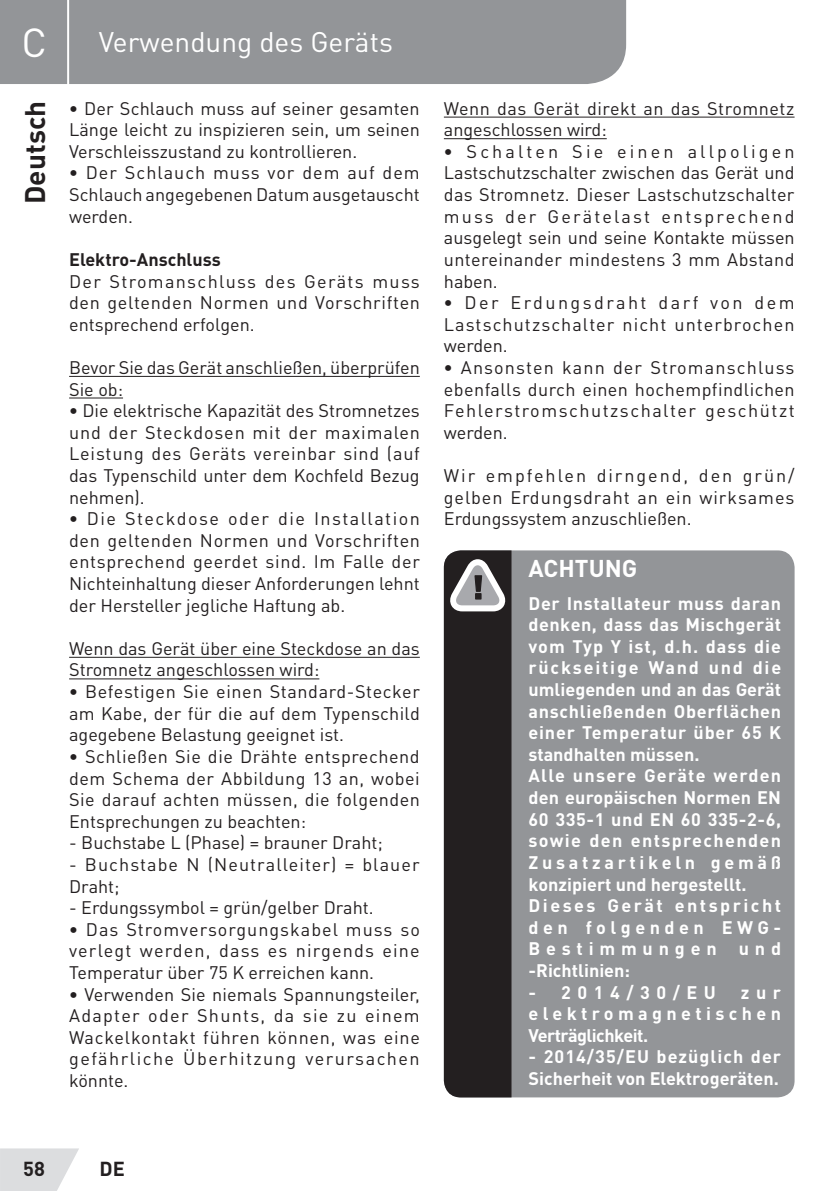
<style>
.page{position:relative;width:840px;height:1191px;background:#fff}
.page>*{position:absolute;margin:0;border:0;box-sizing:border-box;transform-origin:0 0}
.t1{font:40px "DIN Pro";color:#fff}
.t2{font:28px "DIN Pro";color:#fff}
.t3{font:700 28px "DIN Pro";color:#231f20}
.t4{font:700 24px "DIN Pro";color:#fff}
.t5{font:700 20px "DIN Pro";color:#231f20}
.t6{font:18px/21.6px "DIN Pro";color:#231f20;text-align:justify}
.t7{font:700 18px/21.6px "DIN Pro";letter-spacing:.04em;color:#fff}
.t8{font:700 18px/21.6px "DIN Pro";color:#fff}
.t9{font:18px/21.6px "DIN Pro";letter-spacing:.03em;color:#231f20}
.t10{font:18px/21.6px "DIN Pro";letter-spacing:.06em;color:#231f20}
.t11{font:700 18px "DIN Pro";color:#231f20}
.s1{font-weight:700}
</style>
<div class="page">
<svg style="left:0;top:1148px;width:79px;height:43px;background:#e1e2e3"></svg>
<div style="left:0;top:0;width:625px;height:84px;background:#939598"></div>
<hr style="left:67px;top:0;width:2px;height:94px;background:#fff">
<hr style="left:69px;top:376px;width:350px;height:1px;background:#231f20">
<hr style="left:69px;top:397px;width:54px;height:1px;background:#231f20">
<hr style="left:69px;top:657px;width:350px;height:1px;background:#231f20">
<hr style="left:69px;top:678px;width:250px;height:1px;background:#231f20">
<hr style="left:443px;top:117px;width:351px;height:1px;background:#231f20">
<hr style="left:443px;top:138px;width:163px;height:1px;background:#231f20">
<div style="left:443px;top:550px;width:351px;height:547px;background:#939598;border-radius:17px"></div>
<svg style="left:443px;top:550px;width:68px;height:547px;background:#2f2b2c"></svg>
<h1 class="t1" style="left:21px;top:15px;width:27px">C</h1>
<h2 class="t3" style="left:16px;top:204px;width:105px;rotate:-90deg">Deutsch</h2>
<h2 class="t2" style="left:99px;top:23px;width:295px">Verwendung des Geräts</h2>
<p class="t6" style="left:69px;top:97px;width:352px"><span class="s1">•</span> Der Schlauch muss auf seiner gesamten Länge leicht zu inspizieren sein, um seinen Verschleisszustand zu kontrollieren.</p>
<p class="t6" style="left:69px;top:161px;width:352px"><span class="s1">•</span> Der Schlauch muss vor dem auf dem Schlauch angegebenen Datum ausgetauscht werden.</p>
<p class="t11" style="left:69px;top:247px;width:153px">Elektro-Anschluss</p>
<p class="t6" style="left:69px;top:269px;width:352px">Der Stromanschluss des Geräts muss den geltenden Normen und Vorschriften entsprechend erfolgen.</p>
<p class="t6" style="left:69px;top:356px;width:352px">Bevor Sie das Gerät anschließen, überprüfen<br>Sie ob:</p>
<p class="t6" style="left:69px;top:399px;width:352px"><span class="s1">•</span> Die elektrische Kapazität des Stromnetzes und der Steckdosen mit der maximalen Leistung des Geräts vereinbar sind (auf das Typenschild unter dem Kochfeld Bezug nehmen).</p>
<p class="t6" style="left:69px;top:507px;width:352px"><span class="s1">•</span> Die Steckdose oder die Installation den geltenden Normen und Vorschriften entsprechend geerdet sind. Im Falle der Nichteinhaltung dieser Anforderungen lehnt der Hersteller jegliche Haftung ab.</p>
<p class="t6" style="left:69px;top:637px;width:352px">Wenn das Gerät über eine Steckdose an das<br>Stromnetz angeschlossen wird:</p>
<p class="t6" style="left:69px;top:680px;width:352px"><span class="s1">•</span> Befestigen Sie einen Standard-Stecker am Kabe, der für die auf dem Typenschild agegebene Belastung geeignet ist.</p>
<p class="t6" style="left:69px;top:745px;width:352px"><span class="s1">•</span> Schließen Sie die Drähte entsprechend dem Schema der Abbildung 13 an, wobei Sie darauf achten müssen, die folgenden Entsprechungen zu beachten:</p>
<p class="t6" style="left:69px;top:831px;width:315px">- Buchstabe L (Phase) = brauner Draht;</p>
<p class="t10" style="left:69px;top:853px;width:352px">- Buchstabe N (Neutralleiter) = blauer<br>Draht;</p>
<p class="t6" style="left:69px;top:896px;width:306px">- Erdungssymbol = grün/gelber Draht.</p>
<p class="t6" style="left:69px;top:917px;width:352px"><span class="s1">•</span> Das Stromversorgungskabel muss so verlegt werden, dass es nirgends eine Temperatur über 75 K erreichen kann.</p>
<p class="t6" style="left:69px;top:982px;width:352px"><span class="s1">•</span> Verwenden Sie niemals Spannungsteiler, Adapter oder Shunts, da sie zu einem Wackelkontakt führen können, was eine gefährliche Überhitzung verursachen könnte.</p>
<p class="t9" style="left:443px;top:97px;width:352px">Wenn das Gerät direkt an das Stromnetz angeschlossen wird:</p>
<p class="t6" style="left:443px;top:140px;width:352px"><span class="s1">•</span> Schalten Sie einen allpoligen Lastschutzschalter zwischen das Gerät und das Stromnetz. Dieser Lastschutzschalter muss der Gerätelast entsprechend ausgelegt sein und seine Kontakte müssen untereinander mindestens 3 mm Abstand haben.</p>
<p class="t6" style="left:443px;top:291px;width:352px"><span class="s1">•</span> Der Erdungsdraht darf von dem Lastschutzschalter nicht unterbrochen werden.</p>
<p class="t6" style="left:443px;top:356px;width:352px"><span class="s1">•</span> Ansonsten kann der Stromanschluss ebenfalls durch einen hochempfindlichen Fehlerstromschutzschalter geschützt werden.</p>
<p class="t6" style="left:443px;top:464px;width:352px">Wir empfehlen dirngend, den grün/ gelben Erdungsdraht an ein wirksames Erdungssystem anzuschließen.</p>
<h3 class="t4" style="left:528px;top:552px;width:110px">ACHTUNG</h3>
<p class="t7" style="left:528px;top:591px;width:254px">Der Installateur muss daran denken, dass das Mischgerät vom Typ Y ist, d.h. dass die rückseitige Wand und die umliegenden und an das Gerät anschließenden Oberflächen einer Temperatur über 65 K standhalten müssen.<br>Alle unsere Geräte werden den europäischen Normen EN<br>60 335-1 und EN 60 335-2-6, sowie den entsprechenden<br>Zusatzartikeln gemäß konzipiert und hergestellt.<br>Dieses Gerät entspricht den folgenden EWG-<br>Bestimmungen und -Richtlinien:</p>
<p class="t7" style="left:528px;top:980px;width:189px">- 2014/30/EU</p>
<p class="t7" style="left:528px;top:980px;width:254px;text-align:justify;text-indent:212px">zur elektromagnetischen Verträglichkeit.</p>
<p class="t8" style="left:528px;top:1045px;width:254px">- 2014/35/EU bezüglich der<br>Sicherheit von Elektrogeräten.</p>
<p class="t5" style="left:23px;top:1155px;width:23px">58</p>
<p class="t5" style="left:99px;top:1155px;width:27px">DE</p>
</div>
